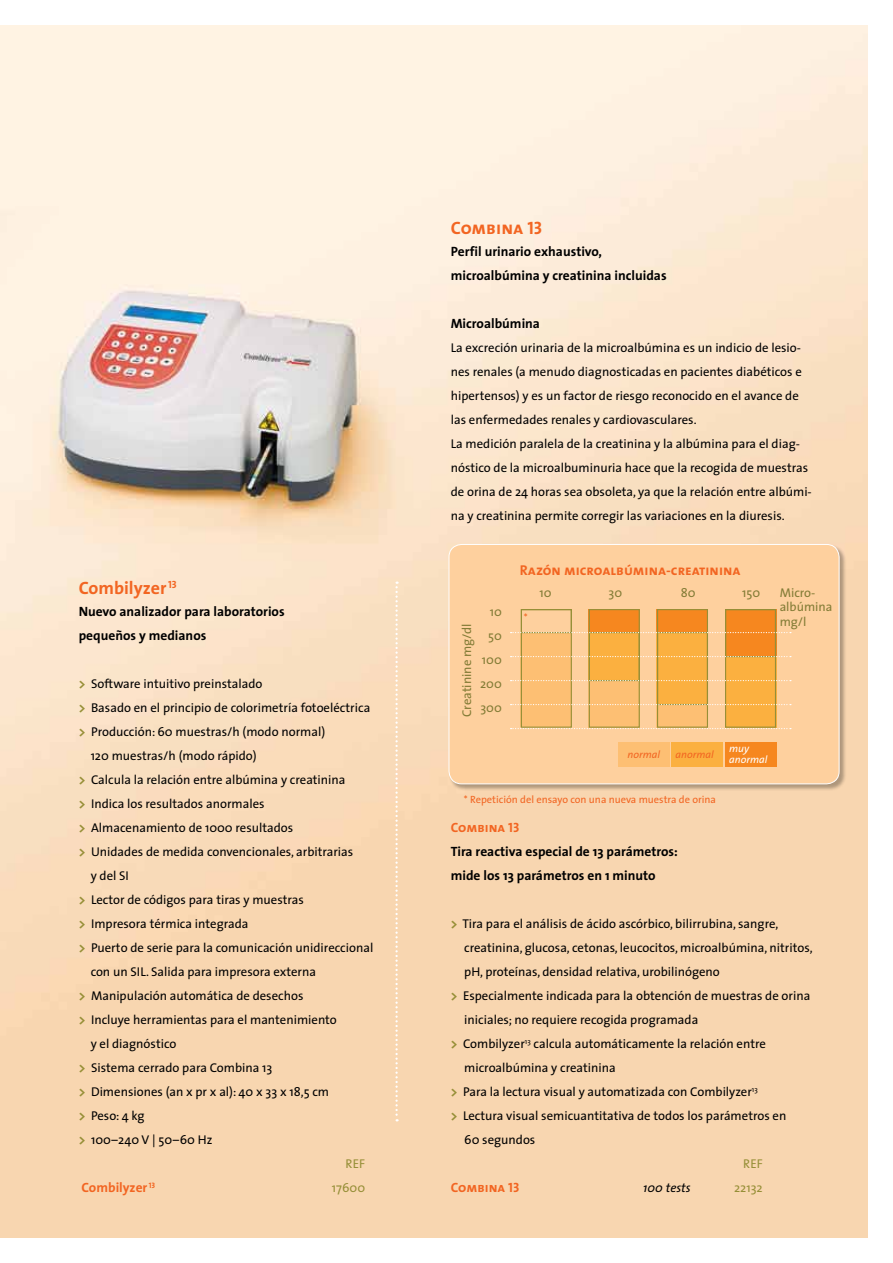
<style>
.page{position:relative;width:893px;height:1263px;background:#fff}
.page>*{position:absolute;margin:0;border:0;box-sizing:border-box;transform-origin:0 0}
.t1{font:700 18px "The Sans";color:#f26522}
.t2{font:18px "The Sans Bold Caps";color:#f26522}
.t3{font:14.25px "The Sans Bold Caps";color:#f26522}
.t4{font:700 13.5px/24px "The Sans";color:#000}
.t5{font:13.5px "The Sans Bold Caps";color:#f26522}
.t6{font:700 13.5px "The Sans";color:#f26522}
.t7{font:12.75px/24px "The Sans";color:#000}
.t8{font:12.75px/24px "The Sans";color:#837c36;text-align:right}
.t9{font:12.75px "The Sans";color:#968f37}
.t10{font:italic 12.75px "The Sans";color:#000}
.t11{font:10.5px "The Sans";color:#f26522}
.t12{font:italic 10.5px "The Sans";color:#f26522}
.t13{font:italic 10.5px/10.5px "The Sans";color:#fff}
.s1{font-weight:700;font-size:13.5px;color:#968f37}
</style>
<div class="page">
<img style="left:1px;top:26px;width:866px;height:1211px">
<img style="left:0;top:26px;width:1px;height:1211px">
<svg style="left:395px;top:581px;width:3px;height:540px;background:#fae2c8"></svg>
<div style="left:448px;top:544px;width:398px;height:247px;background:#000;opacity:.3"></div>
<div style="left:449px;top:544px;width:390px;height:240px;background:#fed09e;border-radius:13px"></div>
<div style="left:449px;top:544px;width:390px;height:240px;border:1px solid #fff;border-radius:13px"></div>
<div style="left:521px;top:632px;width:51px;height:95px;background:#fdbf73"></div>
<div style="left:589px;top:610px;width:51px;height:117px;background:#fdbf73"></div>
<div style="left:657px;top:610px;width:51px;height:117px;background:#fdbf73"></div>
<div style="left:589px;top:633px;width:51px;height:48px;background:#fbb040"></div>
<div style="left:657px;top:633px;width:51px;height:71px;background:#fbb040"></div>
<div style="left:725px;top:656px;width:51px;height:72px;background:#fbb040"></div>
<div style="left:589px;top:609px;width:51px;height:24px;background:#f6871f"></div>
<div style="left:657px;top:609px;width:51px;height:24px;background:#f6871f"></div>
<div style="left:521px;top:609px;width:51px;height:119px;border:1px solid #968f37"></div>
<div style="left:725px;top:609px;width:51px;height:48px;background:#f6871f"></div>
<div style="left:618px;top:743px;width:51px;height:24px;background:#fdbf73"></div>
<div style="left:672px;top:743px;width:51px;height:24px;background:#fbb040"></div>
<div style="left:521px;top:609px;width:51px;height:24px;border:1px solid #968f37"></div>
<div style="left:725px;top:743px;width:51px;height:24px;background:#f6871f"></div>
<div style="left:589px;top:609px;width:51px;height:119px;border:1px solid #968f37"></div>
<div style="left:657px;top:609px;width:51px;height:119px;border:1px solid #968f37"></div>
<div style="left:725px;top:609px;width:51px;height:119px;border:1px solid #968f37"></div>
<div style="left:589px;top:632px;width:51px;height:49px;border:1px solid #968f37"></div>
<div style="left:657px;top:632px;width:51px;height:73px;border:1px solid #968f37"></div>
<div style="left:725px;top:609px;width:51px;height:48px;border:1px solid #968f37"></div>
<svg style="left:511px;top:632px;width:280px;height:1px"></svg>
<svg style="left:511px;top:656px;width:280px;height:1px"></svg>
<svg style="left:511px;top:704px;width:280px;height:1px"></svg>
<svg style="left:511px;top:728px;width:280px;height:1px"></svg>
<svg style="left:511px;top:680px;width:280px;height:1px"></svg>
<h1 class="t1" style="left:79px;top:572px;width:100px">Combilyzer <sup>13</sup></h1>
<p class="t4" style="left:79px;top:599px;width:208px">Nuevo analizador para laboratorios pequeños y medianos</p>
<p class="t7" style="left:79px;top:671px;width:185px"><span class="s1">&gt;</span> Software intuitivo preinstalado</p>
<p class="t7" style="left:79px;top:695px;width:293px"><span class="s1">&gt;</span> Basado en el principio de colorimetría fotoeléctrica</p>
<p class="t7" style="left:79px;top:719px;width:248px"><span class="s1">&gt;</span> Producción: 60 muestras/h (modo normal)</p>
<p class="t7" style="left:91px;top:743px;width:167px">120 muestras/h (modo rápido)</p>
<p class="t7" style="left:79px;top:767px;width:268px"><span class="s1">&gt;</span> Calcula la relación entre albúmina y creatinina</p>
<p class="t7" style="left:79px;top:791px;width:187px"><span class="s1">&gt;</span> Indica los resultados anormales</p>
<p class="t7" style="left:79px;top:815px;width:216px"><span class="s1">&gt;</span> Almacenamiento de 1000 resultados</p>
<p class="t7" style="left:79px;top:839px;width:276px"><span class="s1">&gt;</span> Unidades de medida convencionales, arbitrarias</p>
<p class="t7" style="left:91px;top:863px;width:40px">y del SI</p>
<p class="t7" style="left:79px;top:887px;width:227px"><span class="s1">&gt;</span> Lector de códigos para tiras y muestras</p>
<p class="t7" style="left:79px;top:911px;width:171px"><span class="s1">&gt;</span> Impresora térmica integrada</p>
<p class="t7" style="left:79px;top:935px;width:296px"><span class="s1">&gt;</span> Puerto de serie para la comunicación unidireccional</p>
<p class="t7" style="left:91px;top:959px;width:227px">con un SIL. Salida para impresora externa</p>
<p class="t7" style="left:79px;top:983px;width:226px"><span class="s1">&gt;</span> Manipulación automática de desechos</p>
<p class="t7" style="left:79px;top:1007px;width:260px"><span class="s1">&gt;</span> Incluye herramientas para el mantenimiento</p>
<p class="t7" style="left:91px;top:1031px;width:87px">y el diagnóstico</p>
<p class="t7" style="left:79px;top:1055px;width:195px"><span class="s1">&gt;</span> Sistema cerrado para Combina 13</p>
<p class="t7" style="left:79px;top:1079px;width:252px"><span class="s1">&gt;</span> Dimensiones (an x pr x al): 40 x 33 x 18,5 cm</p>
<p class="t7" style="left:79px;top:1103px;width:67px"><span class="s1">&gt;</span> Peso: 4 kg</p>
<p class="t7" style="left:79px;top:1127px;width:135px"><span class="s1">&gt;</span> 100–240 V | 50–60 Hz</p>
<p class="t9" style="left:346px;top:1153px;width:21px">REF</p>
<p class="t6" style="left:82px;top:1176px;width:75px">Combilyzer <sup>13</sup></p>
<p class="t9" style="left:332px;top:1177px;width:35px">17600</p>
<h1 class="t2" style="left:451px;top:212px;width:93px">Combina 13</h1>
<p class="t4" style="left:451px;top:239px;width:217px">Perfil urinario exhaustivo, microalbúmina y creatinina incluidas</p>
<p class="t4" style="left:451px;top:311px;width:91px">Microalbúmina</p>
<p class="t7" style="left:451px;top:335px;width:363px">La excreción urinaria de la microalbúmina es un indicio de lesio&shy;nes renales (a menudo diagnosticadas en pacientes diabéticos e hipertensos) y es un factor de riesgo reconocido en el avance de las enfermedades renales y cardiovasculares.<br>La medición paralela de la creatinina y la albúmina para el diag&shy;nóstico de la microalbuminuria hace que la recogida de muestras de orina de 24 horas sea obsoleta, ya que la relación entre albúmi&shy;na y creatinina permite corregir las variaciones en la diuresis.</p>
<p class="t8" style="left:480px;top:599px;width:23px">10<br>50<br>100<br>200<br>300</p>
<p class="t8" style="left:454px;top:717px;width:95px;rotate:-90deg">Creatinine mg/dl</p>
<p class="t3" style="left:520px;top:558px;width:222px">Razón microalbúmina-creatinina</p>
<p class="t11" style="left:524px;top:609px;width:5px">*</p>
<p class="t8" style="left:540px;top:580px;width:14px">10</p>
<p class="t8" style="left:609px;top:580px;width:15px">30</p>
<p class="t8" style="left:681px;top:580px;width:16px">80</p>
<p class="t8" style="left:742px;top:580px;width:20px">150</p>
<p class="t8" style="left:780px;top:585px;width:54px;line-height:14.2px;text-align:left">Micro&shy;albúmina mg/l</p>
<p class="t12" style="left:676px;top:745px;width:40px">anormal</p>
<p class="t13" style="left:729px;top:743px;width:40px">muy anormal</p>
<p class="t12" style="left:627px;top:745px;width:34px">normal</p>
<p class="t11" style="left:464px;top:791px;width:254px">* Repetición del ensayo con una nueva muestra de orina</p>
<p class="t5" style="left:451px;top:816px;width:70px">Combina 13</p>
<p class="t4" style="left:451px;top:839px;width:229px">Tira reactiva especial de 13 parámetros: mide los 13 parámetros en 1 minuto</p>
<p class="t7" style="left:451px;top:911px;width:329px"><span class="s1">&gt;</span> Tira para el análisis de ácido ascórbico, bilirrubina, sangre,</p>
<p class="t7" style="left:464px;top:935px;width:350px">creatinina, glucosa, cetonas, leucocitos, microalbúmina, nitritos,</p>
<p class="t7" style="left:464px;top:959px;width:257px">pH, proteínas, densidad relativa, urobilinógeno</p>
<p class="t7" style="left:451px;top:983px;width:361px"><span class="s1">&gt;</span> Especialmente indicada para la obtención de muestras de orina</p>
<p class="t7" style="left:464px;top:1007px;width:236px">iniciales; no requiere recogida programada</p>
<p class="t7" style="left:451px;top:1031px;width:317px"><span class="s1">&gt;</span> Combilyzer<sup>13</sup> calcula automáticamente la relación entre</p>
<p class="t7" style="left:464px;top:1055px;width:153px">microalbúmina y creatinina</p>
<p class="t7" style="left:451px;top:1079px;width:309px"><span class="s1">&gt;</span> Para la lectura visual y automatizada con Combilyzer<sup>13</sup></p>
<p class="t7" style="left:451px;top:1103px;width:337px"><span class="s1">&gt;</span> Lectura visual semicuantitativa de todos los parámetros en</p>
<p class="t7" style="left:464px;top:1127px;width:73px">60 segundos</p>
<p class="t9" style="left:743px;top:1153px;width:21px">REF</p>
<p class="t5" style="left:451px;top:1176px;width:70px">Combina 13</p>
<p class="t10" style="left:643px;top:1177px;width:49px">100 tests</p>
<p class="t9" style="left:734px;top:1177px;width:30px">22132</p>
</div>
